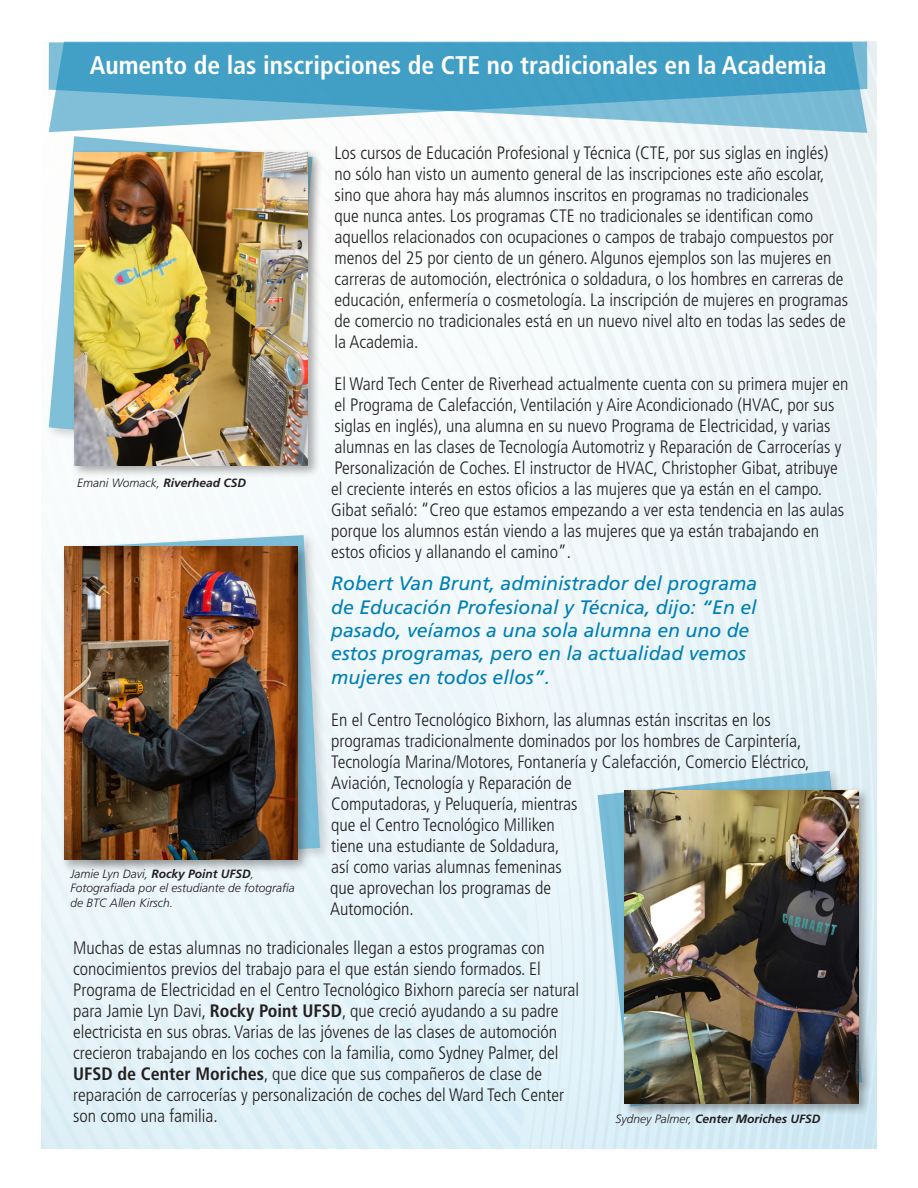
<style>
.page{position:relative;width:918px;height:1188px;background:#fff}
.page>*{position:absolute;margin:0;border:0;box-sizing:border-box;transform-origin:0 0}
.t1{font:700 condensed 25.5px "Frutiger LT Std";color:#fff}
.t2{font:italic 19.5px/23.4px "Frutiger LT Std";color:#007fb4}
.t3{font:300 condensed 18px/21px "Frutiger LT Std";color:#231f20}
.t4{font:italic 300 12px/14.4px "Frutiger LT Std";color:#231f20}
.t5{font:italic 700 12px "Frutiger LT Std";color:#231f20}
.s1{font-weight:700}
.s2{font-weight:300}
</style>
<div class="page">
<svg style="left:49px;top:42px;width:818px;height:90px;background:#65b0cf"></svg>
<div style="left:595px;top:768px;width:280px;height:351px;background:#231f20;opacity:.37"></div>
<svg style="left:598px;top:771px;width:264px;height:336px;background:#bddeec"></svg>
<div style="left:46px;top:133px;width:279px;height:328px;background:#fbfcfc"></div>
<svg style="left:49px;top:136px;width:170px;height:301px"></svg>
<div style="left:621px;top:787px;width:250px;height:330px;background:#231f20;opacity:.37"></div>
<img style="left:625px;top:790px;width:233px;height:313px">
<div style="left:71px;top:149px;width:250px;height:330px;background:#231f20;opacity:.37"></div>
<img style="left:74px;top:152px;width:234px;height:313px">
<div style="left:68px;top:532px;width:265px;height:341px;background:#231f20;opacity:.37"></div>
<svg style="left:71px;top:535px;width:249px;height:325px"></svg>
<div style="left:61px;top:543px;width:250px;height:330px;background:#231f20;opacity:.37"></div>
<img style="left:64px;top:546px;width:233px;height:314px">
<p class="t1" style="left:90px;top:50px;width:738px">Aumento de las inscripciones de CTE no tradicionales en la Academia</p>
<p class="t4" style="left:77px;top:476px;width:170px">Emani Womack, <span class="s1">Riverhead CSD</span></p>
<p class="t3" style="left:335px;top:143px;width:515px">Los cursos de Educación Profesional y Técnica (CTE, por sus siglas en inglés) no sólo han visto un aumento general de las inscripciones este año escolar, sino que ahora hay más alumnos inscritos en programas no tradicionales<br>que nunca antes. Los programas CTE no tradicionales se identifican como aquellos relacionados con ocupaciones o campos de trabajo compuestos por menos del 25 por ciento de un género. Algunos ejemplos son las mujeres en carreras de automoción, electrónica o soldadura, o los hombres en carreras de educación, enfermería o cosmetología. La inscripción de mujeres en programas de comercio no tradicionales está en un nuevo nivel alto en todas las sedes de la Academia.</p>
<p class="t3" style="left:331px;top:374px;width:519px">El Ward Tech Center de Riverhead actualmente cuenta con su primera mujer en el Programa de Calefacción, Ventilación y Aire Acondicionado (HVAC, por sus siglas en inglés), una alumna en su nuevo Programa de Electricidad, y varias alumnas en las clases de Tecnología Automotriz y Reparación de Carrocerías y Personalización de Coches. El instructor de HVAC, Christopher Gibat, atribuye el creciente interés en estos oficios a las mujeres que ya están en el campo.<br>Gibat señaló: “Creo que estamos empezando a ver esta tendencia en las aulas porque los alumnos están viendo a las mujeres que ya están trabajando en estos oficios y allanando el camino”.</p>
<p class="t2" style="left:331px;top:572px;width:428px">Robert Van Brunt, administrador del programa de Educación Profesional y Técnica, dijo: “En el pasado, veíamos a una sola alumna en uno de estos programas, pero en la actualidad vemos mujeres en todos ellos”.</p>
<p class="t3" style="left:330px;top:710px;width:481px">En el Centro Tecnológico Bixhorn, las alumnas están inscritas en los programas tradicionalmente dominados por los hombres de Carpintería, Tecnología Marina/Motores, Fontanería y Calefacción, Comercio Eléctrico, Aviación, Tecnología y Reparación de<br>Computadoras, y Peluquería, mientras<br>que el Centro Tecnológico Milliken<br>tiene una estudiante de Soldadura,<br>así como varias alumnas femeninas<br>que aprovechan los programas de<br>Automoción.</p>
<p class="t3" style="left:73px;top:938px;width:508px">Muchas de estas alumnas no tradicionales llegan a estos programas con conocimientos previos del trabajo para el que están siendo formados. El Programa de Electricidad en el Centro Tecnológico Bixhorn parecía ser natural para Jamie Lyn Davi, <span class="s1">Rocky Point UFSD</span>, que creció ayudando a su padre electricista en sus obras. Varias de las jóvenes de las clases de automoción crecieron trabajando en los coches con la familia, como Sydney Palmer, del <span class="s1">UFSD de Center Moriches</span>, que dice que sus compañeros de clase de reparación de carrocerías y personalización de coches del Ward Tech Center son como una familia.</p>
<p class="t4" style="left:71px;top:867px;width:185px">Jamie Lyn Davi, <span class="s1">Rocky Point UFSD</span>,</p>
<p class="t4" style="left:71px;top:881px;width:226px">Fotografiada por el estudiante de fotografía de BTC Allen Kirsch.</p>
<p class="t5" style="left:615px;top:1112px;width:206px"><span class="s2">Sydney Palmer,</span> Center Moriches UFSD</p>
</div>
